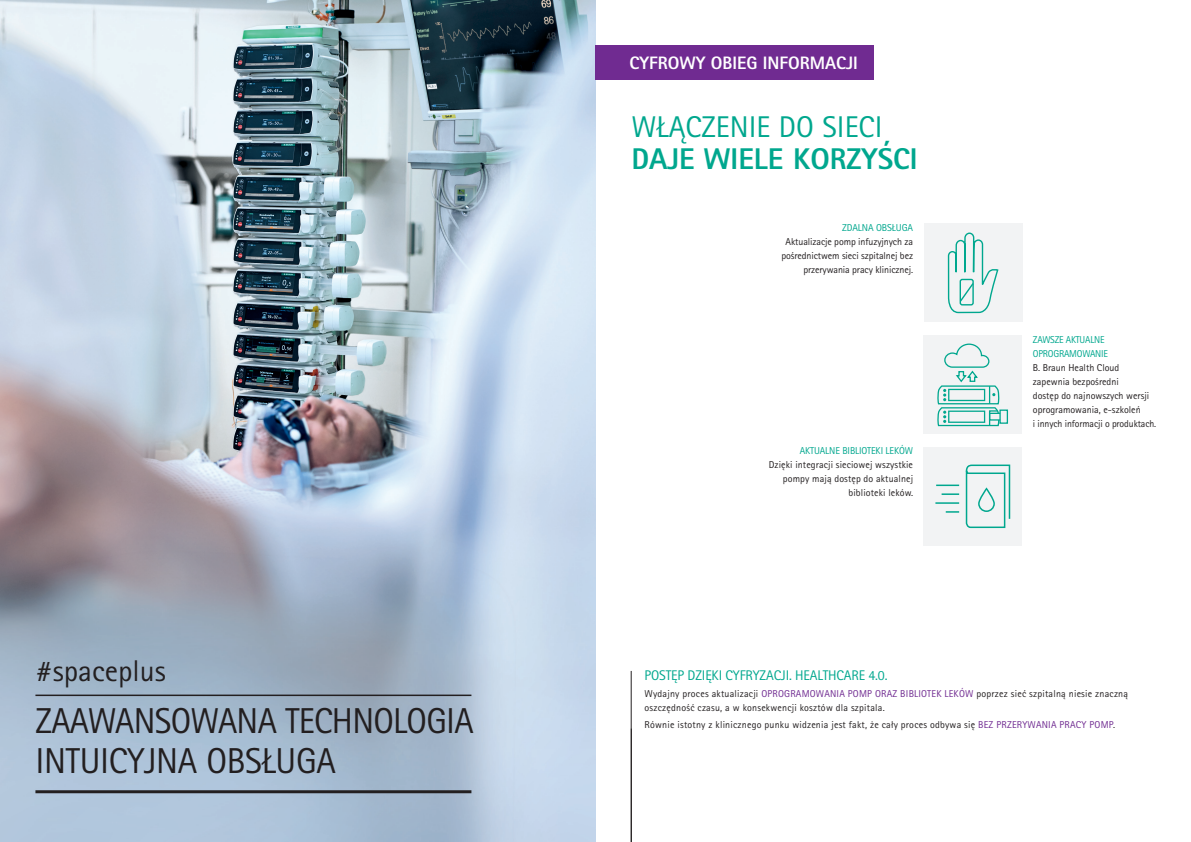
<style>
.page{position:relative;width:1191px;height:842px;background:#fff}
.page>*{position:absolute;margin:0;border:0;box-sizing:border-box;transform-origin:0 0}
.Headline{font:36px/40px "Rotis Sans Serif Pro";letter-spacing:-.02em;color:#231f20;scale:.96 1}
.Headline-2{font:800 30px/32px "Rotis Sans Serif Pro";color:#00a78e}
.t1{font:30px "Rotis Sans Serif Pro";color:#231f20}
.t2{font:800 18px "Rotis Sans Serif Pro";color:#fff}
.t3{font:14px "Rotis Sans Serif Pro";letter-spacing:-.01em;color:#00a78e}
.t4{font:10px/14px "Rotis Sans Serif Pro";letter-spacing:.01em;color:#231f20;text-align:right}
.t5{font:10px/14px "Rotis Sans Serif Pro";letter-spacing:-.01em;color:#231f20;text-align:right}
.t6{font:10px "Rotis Sans Serif Pro";letter-spacing:-.01em;color:#00a78e}
.s1{font-weight:400}
.s2{color:#702b91}
</style>
<div class="page">
<img style="left:0;top:0;width:595px;height:842px">
<hr style="left:35px;top:694px;width:436px;height:2px;background:#231f20">
<hr style="left:35px;top:790px;width:436px;height:3px;background:#231f20">
<div style="left:595px;top:45px;width:278px;height:34px;background:#702b91"></div>
<div style="left:924px;top:224px;width:98px;height:98px;background:#f2f3f4"></div>
<svg style="left:947px;top:232px;width:52px;height:82px"></svg>
<div style="left:923px;top:336px;width:98px;height:98px;background:#f2f3f4"></div>
<div style="left:999px;top:409px;width:9px;height:15px;border:1px solid #00a78e"></div>
<svg style="left:937px;top:343px;width:64px;height:84px"></svg>
<hr style="left:631px;top:671px;width:1px;height:171px;background:#231f20">
<div style="left:923px;top:447px;width:98px;height:98px;background:#f2f3f4"></div>
<hr style="left:935px;top:502px;width:24px;height:2px;background:#00a78e">
<svg style="left:936px;top:464px;width:75px;height:65px"></svg>
<p class="t1" style="left:35px;top:653px;width:132px">#spaceplus</p>
<p class="Headline" style="left:35px;top:701px;width:458px">ZAAWANSOWANA TECHNOLOGIA<br>INTUICYJNA OBSŁUGA</p>
<p class="t2" style="left:629px;top:51px;width:230px">CYFROWY OBIEG INFORMACJI</p>
<p class="Headline-2" style="left:631px;top:110px;width:288px"><span class="s1">WŁĄCZENIE DO SIECI<br></span>DAJE WIELE KORZYŚCI</p>
<p class="t6" style="left:842px;top:221px;width:72px">ZDALNA OBSŁUGA</p>
<p class="t5" style="left:781px;top:234px;width:133px">Aktualizacje pomp infuzyjnych za pośrednictwem sieci szpitalnej bez przerywania pracy klinicznej.</p>
<p class="t6" style="left:799px;top:445px;width:115px">AKTUALNE BIBLIOTEKI LEKÓW</p>
<p class="t4" style="left:768px;top:458px;width:146px">Dzięki integracji sieciowej wszystkie pompy mają dostęp do aktualnej biblioteki leków.</p>
<p class="t6" style="left:1033px;top:333px;width:73px">ZAWSZE AKTUALNE</p>
<p class="t6" style="left:1033px;top:347px;width:77px">OPROGRAMOWANIE</p>
<p class="t4" style="left:1033px;top:360px;width:88px">B. Braun Health Cloud</p>
<p class="t4" style="left:1033px;top:374px;width:87px">zapewnia bezpośredni</p>
<p class="t4" style="left:1033px;top:388px;width:118px">dostęp do najnowszych wersji</p>
<p class="t5" style="left:1033px;top:402px;width:125px;text-align:left">oprogramowania, e-szkoleń<br>i innych informacji o produktach.</p>
<p class="t3" style="left:644px;top:667px;width:244px">POSTĘP DZIĘKI CYFRYZACJI. HEALTHCARE 4.0.</p>
<p class="t4" style="left:644px;top:687px;width:485px;text-align:left">Wydajny proces aktualizacji <span class="s2">OPROGRAMOWANIA POMP ORAZ BIBLIOTEK LEKÓW</span> poprzez sieć szpitalną niesie znaczną oszczędność czasu, a w konsekwencji kosztów dla szpitala.</p>
<p class="t4" style="left:644px;top:717px;width:472px">Równie istotny z klinicznego punku widzenia jest fakt, że cały proces odbywa się <span class="s2">BEZ PRZERYWANIA PRACY POMP</span>.</p>
</div>
